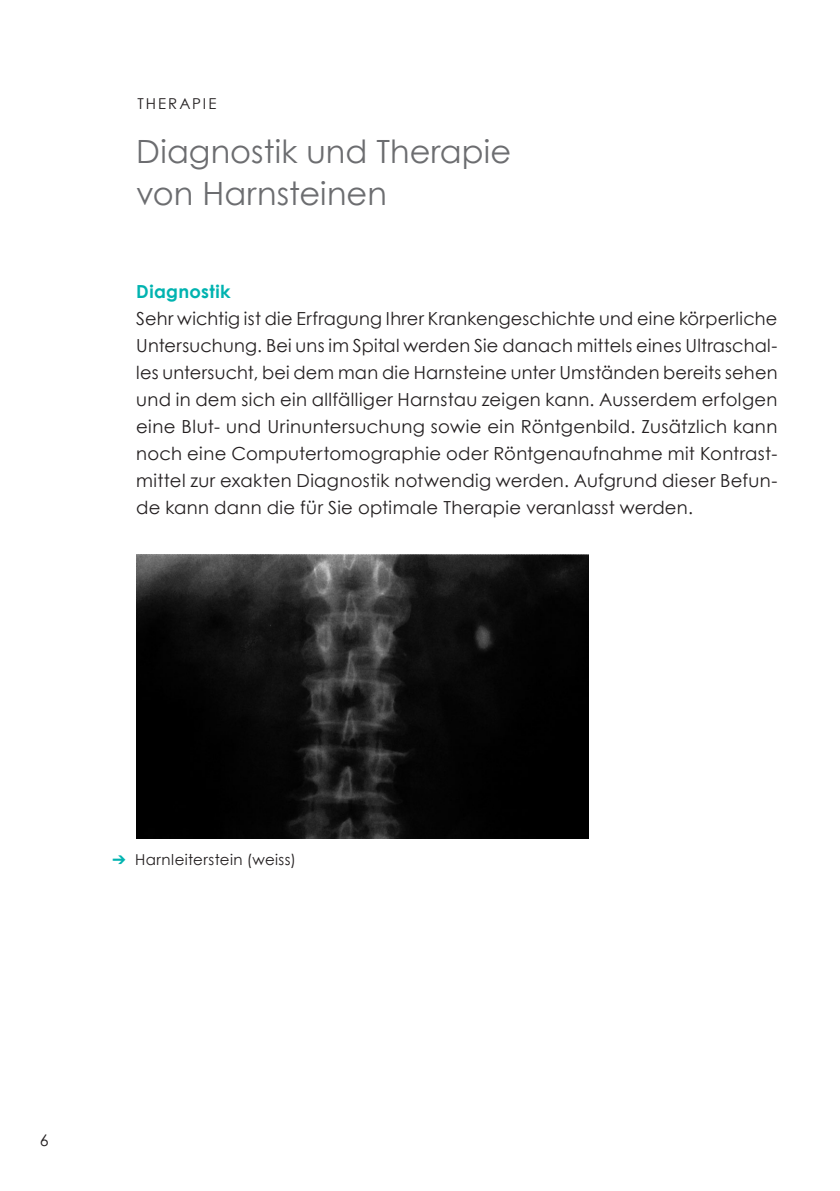
<style>
.page{position:relative;width:840px;height:1191px;background:#fff}
.page>*{position:absolute;margin:0;border:0;box-sizing:border-box;transform-origin:0 0}
.Überschrift_2{font:32px/42px "Century Gothic";letter-spacing:.005em;color:#6c6d70}
.Lauftext{font:18px/27px "Century Gothic";letter-spacing:.02em;color:#231f20;text-align:justify}
.Überschrift_3_Farbe{font:700 18px "Century Gothic";letter-spacing:.02em;color:#00b3b0}
.t1{font:16px "Century Gothic";color:#231f20}
.Bildlegende{font:15px "Century Gothic";letter-spacing:.03em;color:#231f20}
.Überschrift_1{font:15px "Century Gothic";letter-spacing:.13em;color:#231f20}
.s1{color:#00b3b0}
</style>
<div class="page">
<img style="left:136px;top:554px;width:452px;height:284px">
<p class="Überschrift_1" style="left:137px;top:93px;width:80px">THERAPIE</p>
<p class="Überschrift_2" style="left:136px;top:130px;width:376px">Diagnostik und Therapie von Harnsteinen</p>
<p class="Überschrift_3_Farbe" style="left:136px;top:278px;width:96px">Diagnostik</p>
<p class="Lauftext" style="left:136px;top:305px;width:642px">Sehr wichtig ist die Erfragung Ihrer Krankengeschichte und eine körperliche Untersuchung. Bei uns im Spital werden Sie danach mittels eines Ultraschal&shy;les untersucht, bei dem man die Harnsteine unter Umständen bereits sehen und in dem sich ein allfälliger Harnstau zeigen kann. Ausserdem erfolgen eine Blut- und Urinuntersuchung sowie ein Röntgenbild. Zusätzlich kann noch eine Computertomographie oder Röntgenaufnahme mit Kontrast&shy;mittel zur exakten Diagnostik notwendig werden. Aufgrund dieser Befun&shy;de kann dann die für Sie optimale Therapie veranlasst werden.</p>
<p class="Bildlegende" style="left:112px;top:849px;width:185px"><span class="s1">➔</span> Harnleiterstein (weiss)</p>
<p class="t1" style="left:40px;top:1128px;width:10px">6</p>
</div>
